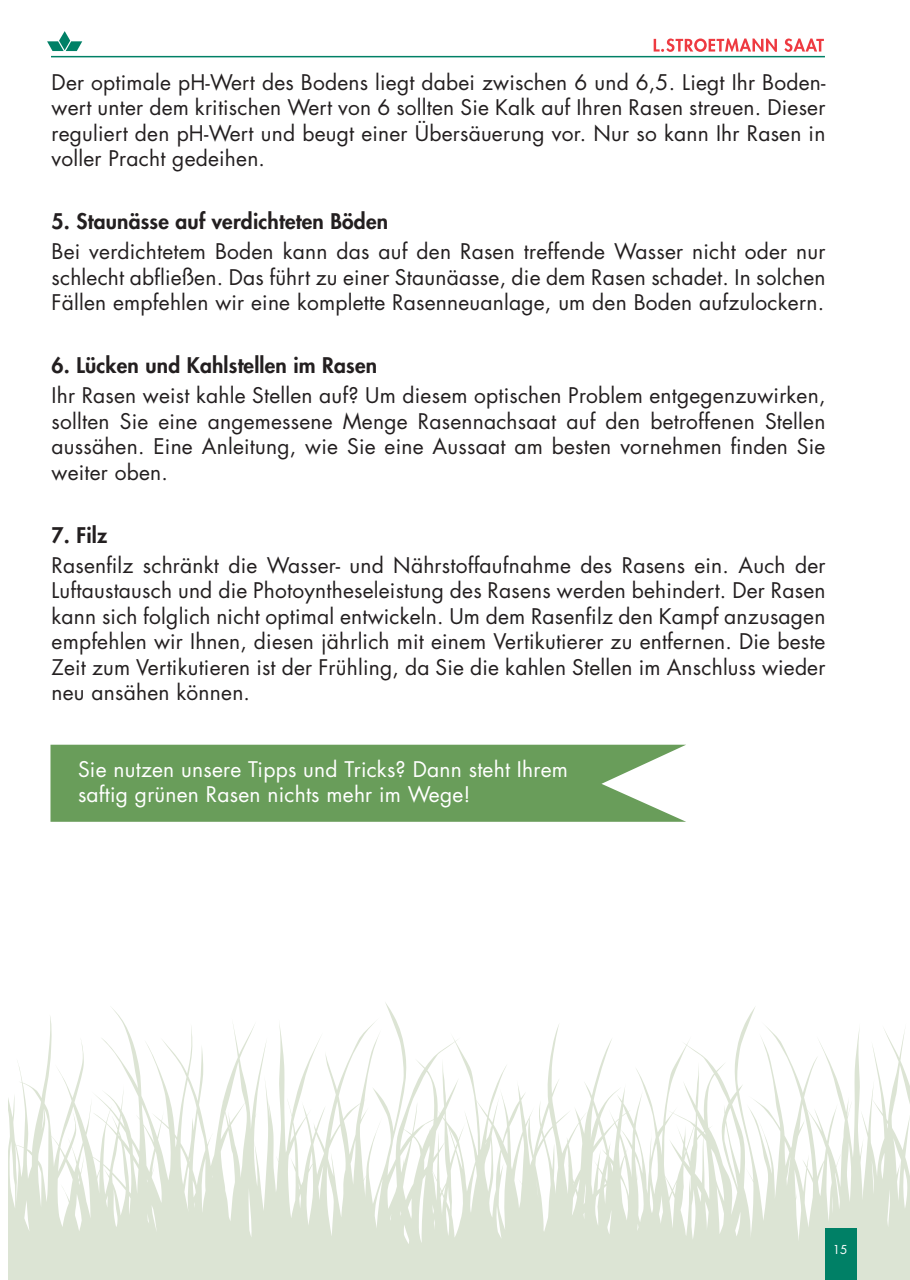
<style>
.page{position:relative;width:910px;height:1280px;background:#fff}
.page>*{position:absolute;margin:0;border:0;box-sizing:border-box;transform-origin:0 0}
.t1{font:21px/25.5px "Futura Std";letter-spacing:.01em;color:#231f20;text-align:justify}
.t2{font:21px/25.5px "Futura Std";letter-spacing:.01em;color:#fff}
.t3{font:800 21px "Futura Std";letter-spacing:.01em;color:#231f20}
.t4{font:12px "Futura Std";color:#fff}
</style>
<div class="page">
<svg style="left:654px;top:39px;width:123px;height:13px"></svg>
<svg style="left:784px;top:39px;width:40px;height:13px"></svg>
<hr style="left:51px;top:56px;width:774px;height:1px;background:#008066">
<svg style="left:47px;top:31px;width:35px;height:20px"></svg>
<svg style="left:9px;top:1002px;width:901px;height:278px"></svg>
<svg style="left:50px;top:745px;width:636px;height:77px;background:#73a365"></svg>
<div style="left:825px;top:1229px;width:31px;height:51px;background:#008066"></div>
<p class="t1" style="left:52px;top:69px;width:775px">Der optimale pH-Wert des Bodens liegt dabei zwischen 6 und 6,5. Liegt I hr Boden&shy;wert unter dem kritischen Wert von 6 sollten Sie Kalk auf Ihren Rasen streuen. Dieser reguliert den pH-Wert und beugt einer Übersäuerung vor. Nur so kann I hr Rasen in voller Pracht gedeihen.</p>
<p class="t3" style="left:52px;top:208px;width:338px">5. Staunässe auf verdichteten Böden</p>
<p class="t1" style="left:52px;top:239px;width:775px">Bei verdichtetem Boden kann das auf den Rasen treffende Wasser nicht oder nur schlecht abfließen. Das führt zu einer Staunäasse, die dem Rasen schadet. In solchen Fällen empfehlen wir eine komplette Rasenneuanlage, um den Boden aufzulockern.</p>
<p class="t3" style="left:52px;top:352px;width:327px">6. Lücken und Kahlstellen im Rasen</p>
<p class="t1" style="left:52px;top:383px;width:775px">Ihr Rasen weist kahle Stellen auf? Um diesem optischen Problem entgegenzuwirken, sollten Sie eine angemessene Menge Rasennachsaat auf den betroffenen Stellen aussähen. Eine Anleitung, wie Sie eine Aussaat am besten vornehmen finden Sie weiter oben.</p>
<p class="t3" style="left:52px;top:522px;width:57px">7. Filz</p>
<p class="t1" style="left:52px;top:552px;width:775px">Rasenfilz schränkt die Wasser- und Nährstoffaufnahme des Rasens ein. Auch der Luftaustausch und die Photoyntheseleistung des Rasens werden behindert. Der Rasen kann sich folglich nicht optimal entwickeln. Um dem Rasenfilz den Kampf anzusagen empfehlen wir Ihnen, diesen jährlich mit einem Vertikutierer zu entfernen. Die beste Zeit zum Vertikutieren ist der Frühling, da Sie die kahlen Stellen im Anschluss wieder neu ansähen können.</p>
<p class="t2" style="left:78px;top:756px;width:491px">Sie nutzen unsere Tipps und Tricks? Dann steht I hrem saftig grünen Rasen nichts mehr im Wege!</p>
<p class="t4" style="left:833px;top:1242px;width:16px">15</p>
</div>
